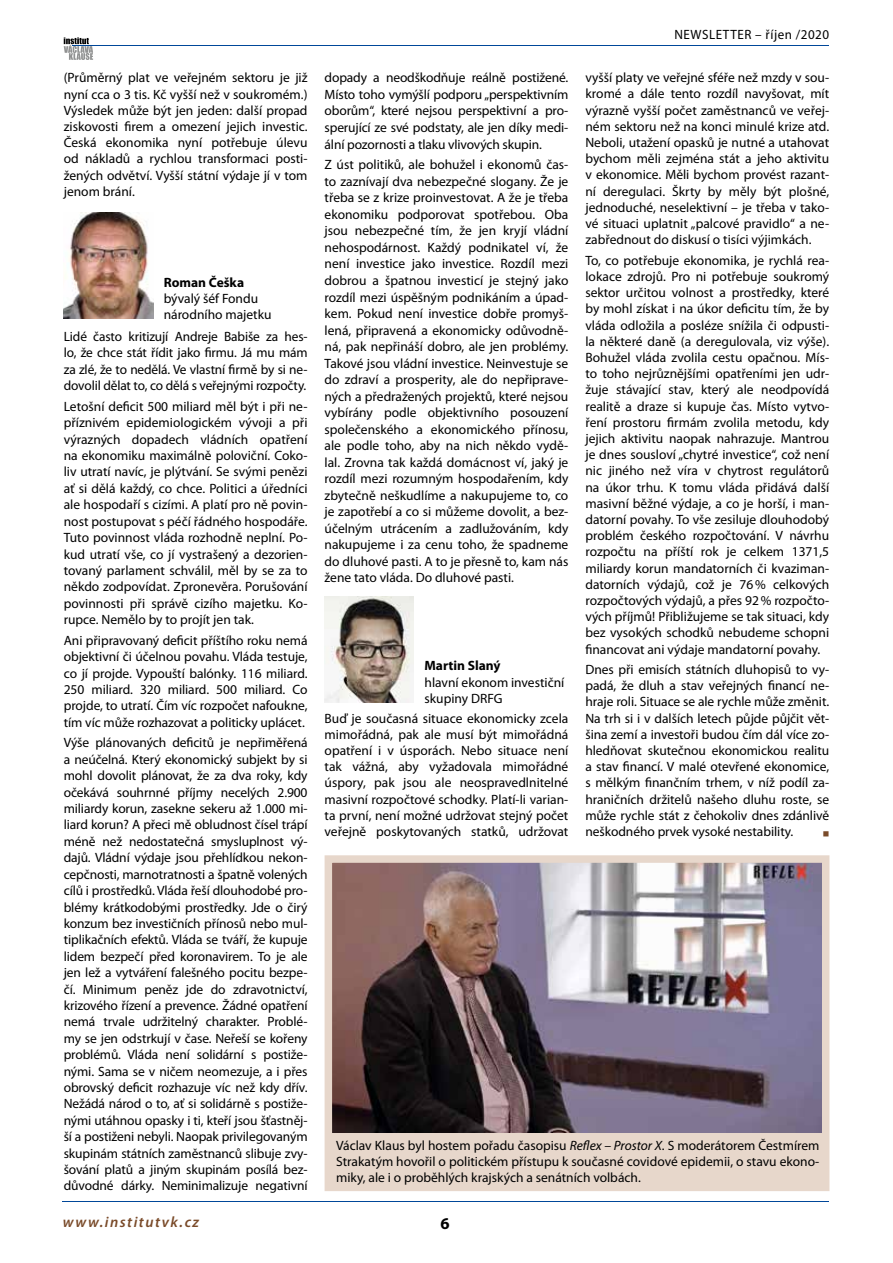
<style>
.page{position:relative;width:893px;height:1263px;background:#fff}
.page>*{position:absolute;margin:0;border:0;box-sizing:border-box;transform-origin:0 0}
.t1{font:700 16.5px "Myriad Pro";color:#000}
.t2{font:italic 600 15px "Myriad Pro";letter-spacing:.1em;color:#7a4b2a}
.t3{font:13.5px/16.2px "Myriad Pro";color:#000;text-align:justify}
.t4{font:13.5px "Myriad Pro";letter-spacing:.04em;color:#000}
.t5{font:700 13.5px "Myriad Pro";color:#000}
.t6{font:7.5px "Zapf Dingbats Itc LOT";color:#7a4b2a}
.s1{font-style:italic}
</style>
<div class="page">
<svg style="left:64px;top:37px;width:29px;height:23px"></svg>
<hr style="left:72px;top:45px;width:242px;height:1px;background:#004799">
<hr style="left:149px;top:45px;width:679px;height:1px;background:#004799">
<hr style="left:63px;top:1201px;width:765px;height:1px;background:#004799">
<img style="left:64px;top:213px;width:89px;height:106px">
<img style="left:325px;top:596px;width:89px;height:107px">
<div style="left:328px;top:859px;width:498px;height:328px;background:#e7d7cb"></div>
<img style="left:334px;top:864px;width:486px;height:269px">
<div style="left:325px;top:855px;width:504px;height:336px;border:8px solid #e7d7cb"></div>
<p class="t4" style="left:674px;top:27px;width:156px">NEWSLETTER – říjen /2020</p>
<p class="t3" style="left:585px;top:70px;width:245px">vyšší platy ve veřejné sféře než mzdy v sou&shy;kromé a dále tento rozdíl navyšovat, mít výrazně vyšší počet zaměstnanců ve veřej&shy;ném sektoru než na konci minulé krize atd.<br>Neboli, utažení opasků je nutné a utahovat bychom měli zejména stát a jeho aktivitu v ekonomice. Měli bychom provést razant&shy;ní deregulaci. Škrty by měly být plošné, jednoduché, neselektivní – je třeba v tako&shy;vé situaci uplatnit „palcové pravidlo“ a ne&shy;zabřednout do diskusí o tisíci výjimkách.</p>
<p class="t3" style="left:585px;top:252px;width:245px">To, co potřebuje ekonomika, je rychlá rea&shy;lokace zdrojů. Pro ni potřebuje soukromý sektor určitou volnost a prostředky, které by mohl získat i na úkor deficitu tím, že by vláda odložila a posléze snížila či odpusti&shy;la některé daně (a deregulovala, viz výše).<br>Bohužel vláda zvolila cestu opačnou. Mís&shy;to toho nejrůznějšími opatřeními jen udr&shy;žuje stávající stav, který ale neodpovídá realitě a draze si kupuje čas. Místo vytvo&shy;ření prostoru firmám zvolila metodu, kdy jejich aktivitu naopak nahrazuje. Mantrou je dnes sousloví „chytré investice“, což není nic jiného než víra v chytrost regulátorů na úkor trhu. K tomu vláda přidává další masivní běžné výdaje, a co je horší, i man&shy;datorní povahy. To vše zesiluje dlouhodobý problém českého rozpočtování. V návrhu rozpočtu na příští rok je celkem 1371,5 miliardy korun mandatorních či kvaziman&shy;datorních výdajů, což je 76% celkových rozpočtových výdajů, a přes 92% rozpočto&shy;vých příjmů! Přibližujeme se tak situaci, kdy bez vysokých schodků nebudeme schopni financovat ani výdaje mandatorní povahy.</p>
<p class="t3" style="left:585px;top:662px;width:245px">Dnes při emisích státních dluhopisů to vy&shy;padá, že dluh a stav veřejných financí ne&shy;hraje roli. Situace se ale rychle může změnit.<br>Na trh si i v dalších letech půjde půjčit vět&shy;šina zemí a investoři budou čím dál více zo&shy;hledňovat skutečnou ekonomickou realitu a stav financí. V malé otevřené ekonomice, s mělkým finančním trhem, v níž podíl za&shy;hraničních držitelů našeho dluhu roste, se může rychle stát z čehokoliv dnes zdánlivě neškodného prvek vysoké nestability.</p>
<p class="t3" style="left:64px;top:70px;width:245px">(Průměrný plat ve veřejném sektoru je již nyní cca o 3 tis. Kč vyšší než v soukromém.)<br>Výsledek může být jen jeden: další propad ziskovosti firem a omezení jejich investic.<br>Česká ekonomika nyní potřebuje úlevu od nákladů a rychlou transformaci posti&shy;žených odvětví. Vyšší státní výdaje jí v tom jenom brání.</p>
<p class="t3" style="left:325px;top:70px;width:245px">dopady a neodškodňuje reálně postižené.<br>Místo toho vymýšlí podporu „perspektivním oborům“, které nejsou perspektivní a pro&shy;sperující ze své podstaty, ale jen díky medi&shy;ální pozornosti a tlaku vlivových skupin.</p>
<p class="t3" style="left:325px;top:157px;width:245px">Z úst politiků, ale bohužel i ekonomů čas&shy;to zaznívají dva nebezpečné slogany. Že je třeba se z krize proinvestovat. A že je třeba ekonomiku podporovat spotřebou. Oba jsou nebezpečné tím, že jen kryjí vládní nehospodárnost. Každý podnikatel ví, že není investice jako investice. Rozdíl mezi dobrou a špatnou investicí je stejný jako rozdíl mezi úspěšným podnikáním a úpad&shy;kem. Pokud není investice dobře promyš&shy;lená, připravená a ekonomicky odůvodně&shy;ná, pak nepřináší dobro, ale jen problémy.<br>Takové jsou vládní investice. Neinvestuje se do zdraví a prosperity, ale do nepřiprave&shy;ných a předražených projektů, které nejsou vybírány podle objektivního posouzení společenského a ekonomického přínosu, ale podle toho, aby na nich někdo vydě&shy;lal. Zrovna tak každá domácnost ví, jaký je rozdíl mezi rozumným hospodařením, kdy zbytečně neškudlíme a nakupujeme to, co je zapotřebí a co si můžeme dovolit, a bez&shy;účelným utrácením a zadlužováním, kdy nakupujeme i za cenu toho, že spadneme do dluhové pasti. A to je přesně to, kam nás žene tato vláda. Do dluhové pasti.</p>
<p class="t5" style="left:164px;top:274px;width:82px">Roman Češka</p>
<p class="t3" style="left:164px;top:290px;width:109px">bývalý šéf Fondu národního majetku</p>
<p class="t3" style="left:64px;top:328px;width:245px">Lidé často kritizují Andreje Babiše za hes&shy;lo, že chce stát řídit jako firmu. Já mu mám za zlé, že to nedělá. Ve vlastní firmě by si ne&shy;dovolil dělat to, co dělá s veřejnými rozpočty.</p>
<p class="t3" style="left:64px;top:398px;width:245px">Letošní deficit 500 miliard měl být i při ne&shy;příznivém epidemiologickém vývoji a při výrazných dopadech vládních opatření na ekonomiku maximálně poloviční. Coko&shy;liv utratí navíc, je plýtvání. Se svými penězi ať si dělá každý, co chce. Politici a úředníci ale hospodaří s cizími. A platí pro ně povin&shy;nost postupovat s péčí řádného hospodáře.<br>Tuto povinnost vláda rozhodně neplní. Po&shy;kud utratí vše, co jí vystrašený a dezorien&shy;tovaný parlament schválil, měl by se za to někdo zodpovídat. Zpronevěra. Porušování povinnosti při správě cizího majetku. Ko&shy;rupce. Nemělo by to projít jen tak.</p>
<p class="t3" style="left:64px;top:632px;width:245px">Ani připravovaný deficit příštího roku nemá objektivní či účelnou povahu. Vláda testuje, co jí projde. Vypouští balónky. 116 miliard.<br>250 miliard. 320 miliard. 500 miliard. Co projde, to utratí. Čím víc rozpočet nafoukne, tím víc může rozhazovat a politicky uplácet.</p>
<p class="t3" style="left:64px;top:735px;width:245px">Výše plánovaných deficitů je nepřiměřená a neúčelná. Který ekonomický subjekt by si mohl dovolit plánovat, že za dva roky, kdy očekává souhrnné příjmy necelých 2.900 miliardy korun, zasekne sekeru až 1.000 mi&shy;liard korun? A přeci mě obludnost čísel trápí méně než nedostatečná smysluplnost vý&shy;dajů. Vládní výdaje jsou přehlídkou nekon&shy;cepčnosti, marnotratnosti a špatně volených cílů i prostředků. Vláda řeší dlouhodobé pro&shy;blémy krátkodobými prostředky. Jde o čirý konzum bez investičních přínosů nebo mul&shy;tiplikačních efektů. Vláda se tváří, že kupuje lidem bezpečí před koronavirem. To je ale jen lež a vytváření falešného pocitu bezpe&shy;čí. Minimum peněz jde do zdravotnictví, krizového řízení a prevence. Žádné opatření nemá trvale udržitelný charakter. Problé&shy;my se jen odstrkují v čase. Neřeší se kořeny problémů. Vláda není solidární s postiže&shy;nými. Sama se v ničem neomezuje, a i přes obrovský deficit rozhazuje víc než kdy dřív.<br>Nežádá národ o to, ať si solidárně s postiže&shy;nými utáhnou opasky i ti, kteří jsou šťastněj&shy;ší a postiženi nebyli. Naopak privilegovaným skupinám státních zaměstnanců slibuje zvy&shy;šování platů a jiným skupinám posílá bez&shy;důvodné dárky. Neminimalizuje negativní</p>
<p class="t5" style="left:424px;top:658px;width:78px">Martin Slaný</p>
<p class="t3" style="left:424px;top:674px;width:141px">hlavní ekonom investiční skupiny DRFG</p>
<p class="t3" style="left:325px;top:710px;width:245px">Buď je současná situace ekonomicky zcela mimořádná, pak ale musí být mimořádná opatření i v úsporách. Nebo situace není tak vážná, aby vyžadovala mimořádné úspory, pak jsou ale neospravedlnitelné masivní rozpočtové schodky. Platí-li varian&shy;ta první, není možné udržovat stejný počet veřejně poskytovaných statků, udržovat</p>
<p class="t6" style="left:830px;top:831px;width:7px;rotate:90deg">■</p>
<p class="t3" style="left:336px;top:1137px;width:485px">Václav Klaus byl hostem pořadu časopisu <span class="s1">Reflex – Prostor X</span>. S moderátorem Čestmírem Strakatým hovořil o politickém přístupu k současné covidové epidemii, o stavu ekono&shy;miky, ale i o proběhlých krajských a senátních volbách.</p>
<p class="t2" style="left:63px;top:1213px;width:138px">www.institutvk.cz</p>
<p class="t1" style="left:440px;top:1214px;width:11px">6</p>
</div>
